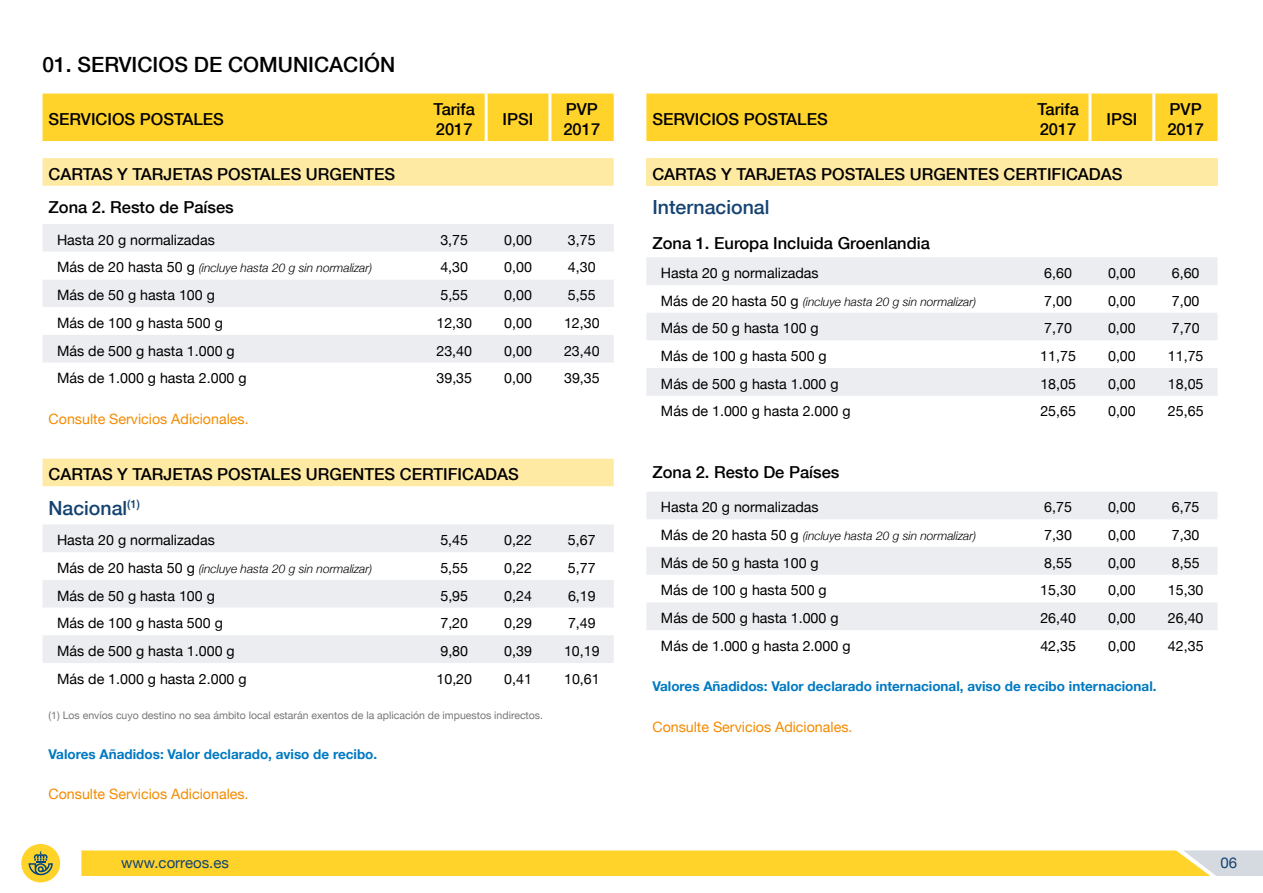
<style>
.page{position:relative;width:1263px;height:893px;background:#fff}
.page>*{position:absolute;margin:0;border:0;box-sizing:border-box;transform-origin:0 0}
.t1{font:500 21px "Helvetica Neue";color:#000}
.t2{font:500 19.5px "Helvetica Neue";color:#154371}
.t3{font:500 16.5px/19.8px "Helvetica Neue";color:#000}
.t4{font:15px "Helvetica Neue";color:#154371}
.t5{font:14.25px "Helvetica Neue";color:#000}
.t6{font:14.25px "Helvetica Neue";color:#f38b00}
.t7{font:700 13.5px "Helvetica Neue";color:#0079c1}
.t8{font:italic 300 12px "Helvetica Neue";color:#000}
.t9{font:10.5px "Helvetica Neue";color:#77777a}
.s1{font-weight:400;font-style:normal;font-size:14.25px}
</style>
<div class="page">
<svg style="left:81px;top:850px;width:1182px;height:26px;background:#fcd438"></svg>
<div style="left:21px;top:844px;width:39px;height:38px;background:#ffd32a;border-radius:50%"></div>
<svg style="left:29px;top:851px;width:24px;height:24px"></svg>
<div style="left:646px;top:94px;width:571px;height:47px;background:#ffd32a"></div>
<div style="left:646px;top:158px;width:571px;height:28px;background:#ffeaa4"></div>
<svg style="left:646px;top:257px;width:571px;height:83px;fill:#ebedf0"></svg>
<svg style="left:646px;top:368px;width:571px;height:262px"></svg>
<hr style="left:1088px;top:94px;width:3px;height:47px;background:#fff">
<hr style="left:1152px;top:94px;width:3px;height:47px;background:#fff">
<div style="left:43px;top:94px;width:571px;height:47px;background:#ffd32a"></div>
<div style="left:43px;top:158px;width:571px;height:28px;background:#ffeaa4"></div>
<svg style="left:43px;top:224px;width:571px;height:439px"></svg>
<svg style="left:43px;top:252px;width:571px;height:206px"></svg>
<div style="left:43px;top:335px;width:571px;height:28px;background:#ebedf0"></div>
<hr style="left:485px;top:94px;width:3px;height:47px;background:#fff">
<hr style="left:548px;top:94px;width:3px;height:47px;background:#fff">
<h1 class="t1" style="left:43px;top:48px;width:354px">01. SERVICIOS DE COMUNICACIÓN</h1>
<p class="t3" style="left:49px;top:109px;width:177px">SERVICIOS POSTALES</p>
<p class="t3" style="left:433px;top:99px;width:43px">Tarifa<br>2017</p>
<p class="t3" style="left:503px;top:109px;width:32px">IPSI</p>
<p class="t3" style="left:563px;top:99px;width:38px">PVP<br>2017</p>
<p class="t3" style="left:49px;top:157px;width:348px;line-height:33px">CARTAS Y TARJETAS POSTALES URGENTES<br>Zona 2. Resto de Países</p>
<p class="t5" style="left:57px;top:231px;width:159px">Hasta 20 g normalizadas</p>
<p class="t5" style="left:440px;top:231px;width:29px">3,75</p>
<p class="t5" style="left:504px;top:231px;width:29px">0,00</p>
<p class="t5" style="left:568px;top:231px;width:29px">3,75</p>
<p class="t8" style="left:57px;top:261px;width:317px"><span class="s1">Más de 20 hasta 50 g</span> (incluye hasta 20 g sin normalizar)</p>
<p class="t5" style="left:440px;top:259px;width:29px">4,30</p>
<p class="t5" style="left:504px;top:259px;width:29px">0,00</p>
<p class="t5" style="left:568px;top:259px;width:29px">4,30</p>
<p class="t5" style="left:57px;top:287px;width:159px">Más de 50 g hasta 100 g</p>
<p class="t5" style="left:440px;top:287px;width:29px">5,55</p>
<p class="t5" style="left:504px;top:287px;width:29px">0,00</p>
<p class="t5" style="left:568px;top:287px;width:29px">5,55</p>
<p class="t5" style="left:57px;top:314px;width:167px">Más de 100 g hasta 500 g</p>
<p class="t5" style="left:436px;top:314px;width:37px">12,30</p>
<p class="t5" style="left:504px;top:314px;width:29px">0,00</p>
<p class="t5" style="left:564px;top:314px;width:37px">12,30</p>
<p class="t5" style="left:57px;top:342px;width:179px">Más de 500 g hasta 1.000 g</p>
<p class="t5" style="left:436px;top:342px;width:37px">23,40</p>
<p class="t5" style="left:504px;top:342px;width:29px">0,00</p>
<p class="t5" style="left:564px;top:342px;width:37px">23,40</p>
<p class="t5" style="left:57px;top:370px;width:191px">Más de 1.000 g hasta 2.000 g</p>
<p class="t5" style="left:436px;top:370px;width:37px">39,35</p>
<p class="t5" style="left:504px;top:370px;width:29px">0,00</p>
<p class="t5" style="left:564px;top:370px;width:37px">39,35</p>
<p class="t6" style="left:49px;top:410px;width:202px">Consulte Servicios Adicionales.</p>
<p class="t3" style="left:49px;top:464px;width:472px">CARTAS Y TARJETAS POSTALES URGENTES CERTIFICADAS</p>
<h2 class="t2" style="left:49px;top:492px;width:93px">Nacional<sup>(1)</sup></h2>
<p class="t5" style="left:57px;top:531px;width:159px">Hasta 20 g normalizadas</p>
<p class="t5" style="left:440px;top:531px;width:29px">5,45</p>
<p class="t5" style="left:504px;top:531px;width:29px">0,22</p>
<p class="t5" style="left:568px;top:531px;width:29px">5,67</p>
<p class="t8" style="left:57px;top:561px;width:317px"><span class="s1">Más de 20 hasta 50 g</span> (incluye hasta 20 g sin normalizar)</p>
<p class="t5" style="left:440px;top:559px;width:29px">5,55</p>
<p class="t5" style="left:504px;top:559px;width:29px">0,22</p>
<p class="t5" style="left:568px;top:559px;width:29px">5,77</p>
<p class="t5" style="left:57px;top:587px;width:159px">Más de 50 g hasta 100 g</p>
<p class="t5" style="left:440px;top:587px;width:29px">5,95</p>
<p class="t5" style="left:504px;top:587px;width:29px">0,24</p>
<p class="t5" style="left:568px;top:587px;width:29px">6,19</p>
<p class="t5" style="left:57px;top:615px;width:167px">Más de 100 g hasta 500 g</p>
<p class="t5" style="left:440px;top:615px;width:29px">7,20</p>
<p class="t5" style="left:504px;top:615px;width:29px">0,29</p>
<p class="t5" style="left:568px;top:615px;width:29px">7,49</p>
<p class="t5" style="left:57px;top:642px;width:179px">Más de 500 g hasta 1.000 g</p>
<p class="t5" style="left:440px;top:642px;width:29px">9,80</p>
<p class="t5" style="left:504px;top:642px;width:29px">0,39</p>
<p class="t5" style="left:564px;top:642px;width:37px">10,19</p>
<p class="t5" style="left:57px;top:670px;width:191px">Más de 1.000 g hasta 2.000 g</p>
<p class="t5" style="left:436px;top:670px;width:37px">10,20</p>
<p class="t5" style="left:504px;top:670px;width:29px">0,41</p>
<p class="t5" style="left:564px;top:670px;width:37px">10,61</p>
<p class="t9" style="left:49px;top:709px;width:496px">(1) Los envíos cuyo destino no sea ámbito local estarán exentos de la aplicación de impuestos indirectos.</p>
<p class="t7" style="left:49px;top:745px;width:330px">Valores Añadidos: Valor declarado, aviso de recibo.</p>
<p class="t6" style="left:49px;top:786px;width:202px">Consulte Servicios Adicionales.</p>
<p class="t3" style="left:652px;top:109px;width:177px">SERVICIOS POSTALES</p>
<p class="t3" style="left:1037px;top:99px;width:43px">Tarifa<br>2017</p>
<p class="t3" style="left:1106px;top:109px;width:32px">IPSI</p>
<p class="t3" style="left:1167px;top:99px;width:38px">PVP<br>2017</p>
<p class="t3" style="left:652px;top:163px;width:472px">CARTAS Y TARJETAS POSTALES URGENTES CERTIFICADAS</p>
<h2 class="t2" style="left:652px;top:192px;width:119px">Internacional</h2>
<p class="t3" style="left:652px;top:232px;width:279px">Zona 1. Europa Incluida Groenlandia</p>
<p class="t5" style="left:661px;top:264px;width:159px">Hasta 20 g normalizadas</p>
<p class="t5" style="left:1044px;top:264px;width:29px">6,60</p>
<p class="t5" style="left:1108px;top:264px;width:29px">0,00</p>
<p class="t5" style="left:1172px;top:264px;width:29px">6,60</p>
<p class="t8" style="left:661px;top:294px;width:317px"><span class="s1">Más de 20 hasta 50 g</span> (incluye hasta 20 g sin normalizar)</p>
<p class="t5" style="left:1044px;top:292px;width:29px">7,00</p>
<p class="t5" style="left:1108px;top:292px;width:29px">0,00</p>
<p class="t5" style="left:1172px;top:292px;width:29px">7,00</p>
<p class="t5" style="left:661px;top:320px;width:159px">Más de 50 g hasta 100 g</p>
<p class="t5" style="left:1044px;top:320px;width:29px">7,70</p>
<p class="t5" style="left:1108px;top:320px;width:29px">0,00</p>
<p class="t5" style="left:1172px;top:320px;width:29px">7,70</p>
<p class="t5" style="left:661px;top:347px;width:167px">Más de 100 g hasta 500 g</p>
<p class="t5" style="left:1040px;top:347px;width:37px">11,75</p>
<p class="t5" style="left:1108px;top:347px;width:29px">0,00</p>
<p class="t5" style="left:1168px;top:347px;width:37px">11,75</p>
<p class="t5" style="left:661px;top:375px;width:179px">Más de 500 g hasta 1.000 g</p>
<p class="t5" style="left:1040px;top:375px;width:37px">18,05</p>
<p class="t5" style="left:1108px;top:375px;width:29px">0,00</p>
<p class="t5" style="left:1168px;top:375px;width:37px">18,05</p>
<p class="t5" style="left:661px;top:403px;width:191px">Más de 1.000 g hasta 2.000 g</p>
<p class="t5" style="left:1040px;top:403px;width:37px">25,65</p>
<p class="t5" style="left:1108px;top:403px;width:29px">0,00</p>
<p class="t5" style="left:1168px;top:403px;width:37px">25,65</p>
<p class="t3" style="left:652px;top:462px;width:189px">Zona 2. Resto De Países</p>
<p class="t5" style="left:661px;top:499px;width:159px">Hasta 20 g normalizadas</p>
<p class="t5" style="left:1044px;top:499px;width:29px">6,75</p>
<p class="t5" style="left:1108px;top:499px;width:29px">0,00</p>
<p class="t5" style="left:1172px;top:499px;width:29px">6,75</p>
<p class="t8" style="left:661px;top:528px;width:317px"><span class="s1">Más de 20 hasta 50 g</span> (incluye hasta 20 g sin normalizar)</p>
<p class="t5" style="left:1044px;top:526px;width:29px">7,30</p>
<p class="t5" style="left:1108px;top:526px;width:29px">0,00</p>
<p class="t5" style="left:1172px;top:526px;width:29px">7,30</p>
<p class="t5" style="left:661px;top:554px;width:159px">Más de 50 g hasta 100 g</p>
<p class="t5" style="left:1044px;top:554px;width:29px">8,55</p>
<p class="t5" style="left:1108px;top:554px;width:29px">0,00</p>
<p class="t5" style="left:1172px;top:554px;width:29px">8,55</p>
<p class="t5" style="left:661px;top:582px;width:167px">Más de 100 g hasta 500 g</p>
<p class="t5" style="left:1040px;top:582px;width:37px">15,30</p>
<p class="t5" style="left:1108px;top:582px;width:29px">0,00</p>
<p class="t5" style="left:1168px;top:582px;width:37px">15,30</p>
<p class="t5" style="left:661px;top:609px;width:179px">Más de 500 g hasta 1.000 g</p>
<p class="t5" style="left:1040px;top:609px;width:37px">26,40</p>
<p class="t5" style="left:1108px;top:609px;width:29px">0,00</p>
<p class="t5" style="left:1168px;top:609px;width:37px">26,40</p>
<p class="t5" style="left:661px;top:637px;width:191px">Más de 1.000 g hasta 2.000 g</p>
<p class="t5" style="left:1040px;top:637px;width:37px">42,35</p>
<p class="t5" style="left:1108px;top:637px;width:29px">0,00</p>
<p class="t5" style="left:1168px;top:637px;width:37px">42,35</p>
<p class="t7" style="left:652px;top:678px;width:506px">Valores Añadidos: Valor declarado internacional, aviso de recibo internacional.</p>
<p class="t6" style="left:652px;top:718px;width:202px">Consulte Servicios Adicionales.</p>
<p class="t4" style="left:121px;top:854px;width:109px">www.correos.es</p>
<p class="t4" style="left:1220px;top:854px;width:18px">06</p>
</div>
